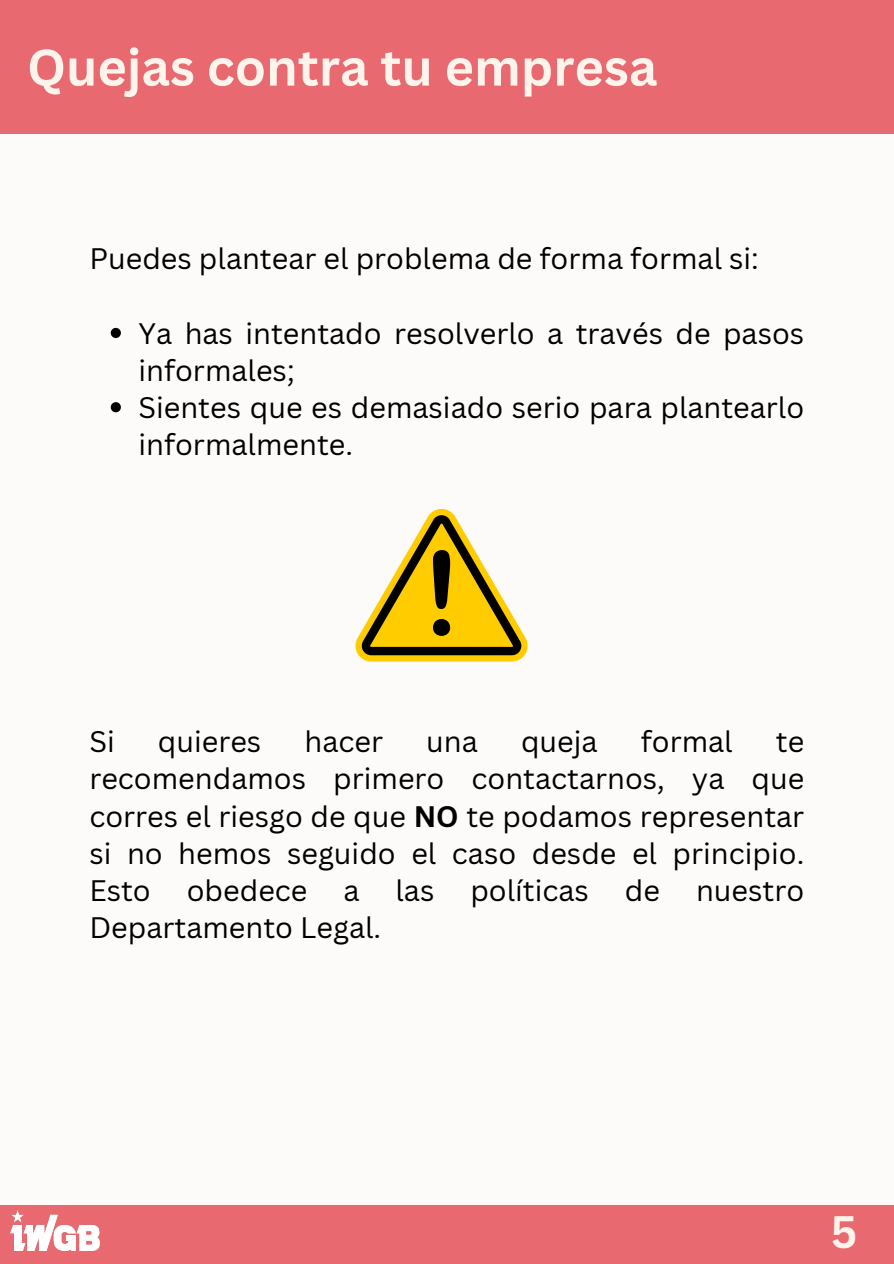
<style>
.page{position:relative;width:894px;height:1264px;background:#fff}
.page>*{position:absolute;margin:0;border:0;box-sizing:border-box;transform-origin:0 0}
.t1{font:700 50.25px "Canva Sans";color:#fff4eb}
.t2{font:700 44.25px "Canva Sans";color:#fff4eb}
.t3{font:28.8px/37.2px "Canva Sans";color:#000}
.s1{font-weight:700}
</style>
<div class="page">
<div style="left:0;top:0;width:893px;height:1263px;background:#fdfbf9"></div>
<div style="left:0;top:0;width:893px;height:134px;background:#e86a70"></div>
<div style="left:0;top:1204px;width:893px;height:59px;background:#e86a70"></div>
<img style="left:10px;top:1210px;width:89px;height:40px">
<svg style="left:111px;top:328px;width:10px;height:10px"></svg>
<svg style="left:111px;top:402px;width:10px;height:10px"></svg>
<svg style="left:355px;top:509px;width:173px;height:152px"></svg>
<h2 class="t1" style="left:27px;top:32px;width:631px">Quejas contra tu empresa</h2>
<p class="t3" style="left:89px;top:239px;width:670px">Puedes plantear el problema de forma formal si:</p>
<p class="t3" style="left:138px;top:314px;width:667px">Ya has intentado resolverlo a través de pasos informales;</p>
<p class="t3" style="left:138px;top:388px;width:667px">Sientes que es demasiado serio para plantearlo informalmente.</p>
<p class="t3" style="left:89px;top:722px;width:27px">Si</p>
<p class="t3" style="left:158px;top:722px;width:105px">quieres</p>
<p class="t3" style="left:304px;top:722px;width:80px">hacer</p>
<p class="t3" style="left:426px;top:722px;width:53px">una</p>
<p class="t3" style="left:521px;top:722px;width:78px">queja</p>
<p class="t3" style="left:640px;top:722px;width:93px">formal</p>
<p class="t3" style="left:89px;top:722px;width:716px;text-align:justify;text-indent:686px">te recomendamos primero contactarnos, ya que corres el riesgo de que <span class="s1">NO</span> te podamos representar si no hemos seguido el caso desde el principio.<br>Esto obedece a las políticas de nuestro Departamento Legal.</p>
<h1 class="t2" style="left:830px;top:1200px;width:28px">5</h1>
</div>
